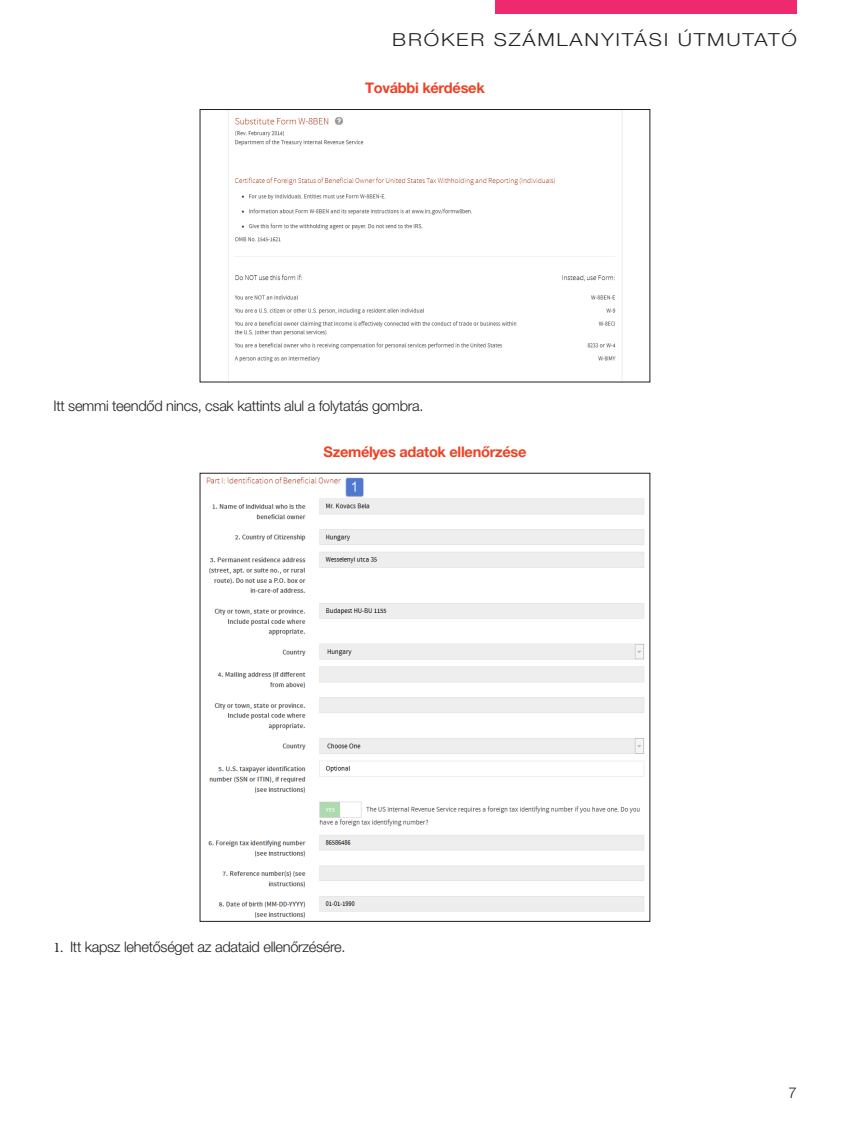
<style>
.page{position:relative;width:851px;height:1127px;background:#fff}
.page>*{position:absolute;margin:0;border:0;box-sizing:border-box;transform-origin:0 0}
.t1{font:300 18px "Helvetica Neue LT Pro";letter-spacing:.085em;color:#231f20;scale:1.16 1}
.t2{font:300 15px "Helvetica Neue LT Pro";color:#231f20}
.t3{font:300 14.55px "Helvetica Neue LT Pro";letter-spacing:-.02em;color:#231f20}
.t4{font:700 14.55px "Helvetica Neue LT Pro";letter-spacing:-.02em;color:#ef4124}
.s1{font-family:"Minion Pro";font-weight:400}
</style>
<div class="page">
<div style="left:495px;top:0;width:301px;height:14px;background:#ee296e"></div>
<img style="left:228px;top:111px;width:388px;height:269px">
<div style="left:200px;top:109px;width:450px;height:273px;border:1px solid #231f20"></div>
<img style="left:206px;top:477px;width:438px;height:441px">
<p class="t1" style="left:392px;top:28px;width:350px">BRÓKER SZÁMLANYITÁSI ÚTMUTATÓ</p>
<p class="t4" style="left:365px;top:79px;width:121px">További kérdések</p>
<p class="t3" style="left:53px;top:396px;width:371px">Itt semmi teendőd nincs, csak kattints alul a folytatás gombra.</p>
<p class="t4" style="left:323px;top:443px;width:204px">Személyes adatok ellenőrzése</p>
<p class="t3" style="left:53px;top:938px;width:293px"><span class="s1">1.</span> Itt kapsz lehetőséget az adataid ellenőrzésére.</p>
<p class="t2" style="left:788px;top:1083px;width:10px">7</p>
</div>
